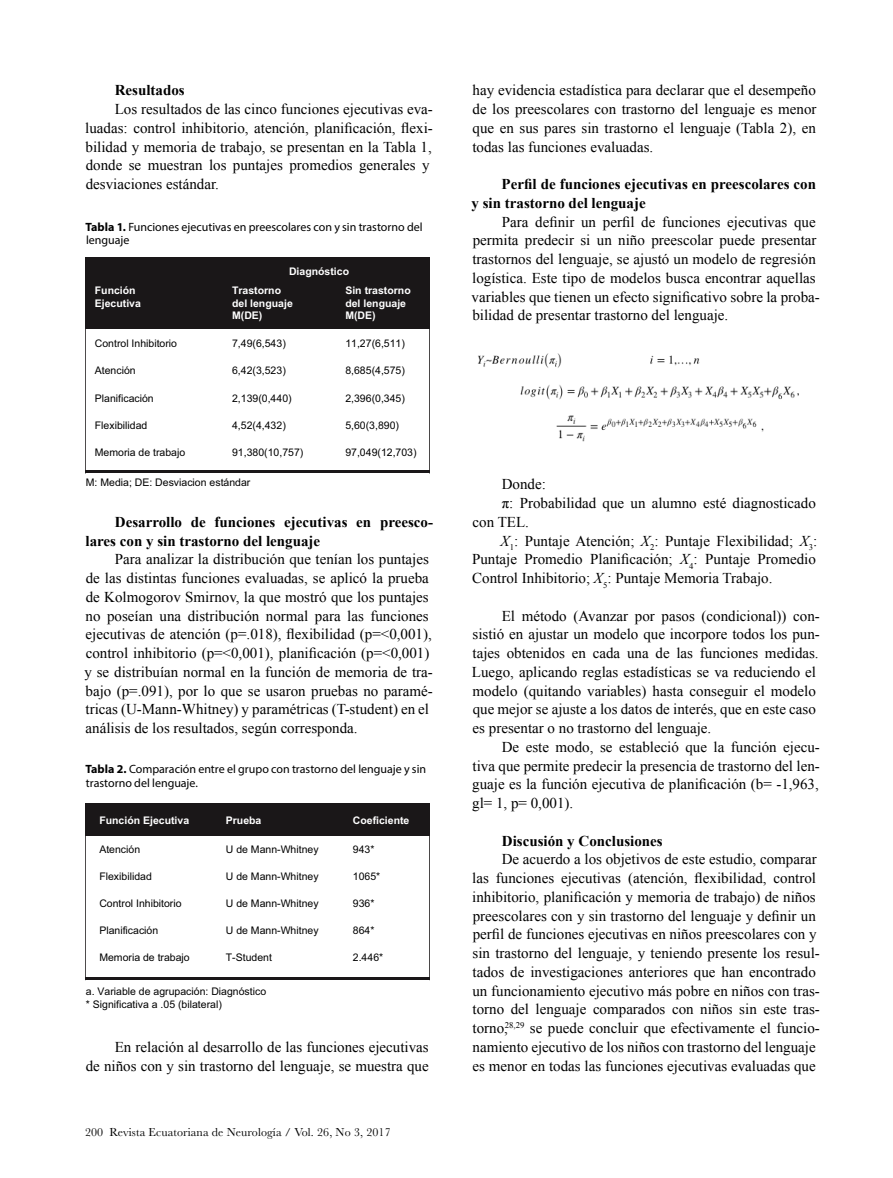
<style>
.page{position:relative;width:893px;height:1178px;background:#fff}
.page>*{position:absolute;margin:0;border:0;box-sizing:border-box;transform-origin:0 0}
.t1{font:15px/18.8px "Times New Roman";color:#000}
.t2{font:700 15px/18.8px "Times New Roman";color:#000}
.t3{font:12px/13.5px "Myriad Pro";color:#000}
.t4{font:12px "Baskerville";letter-spacing:.01em;color:#000}
.t5{font:10.5px/12.6px "Arial";color:#000}
.t6{font:700 10.5px/12.6px "Arial";color:#fff}
.s1{font-weight:700}
.s2{font-style:italic}
</style>
<div class="page">
<div style="left:85px;top:803px;width:345px;height:32px;background:#1a1718"></div>
<div style="left:85px;top:803px;width:345px;height:177px;border:1px solid #1a1718"></div>
<hr style="left:85px;top:977px;width:345px;height:2px;background:#1a1718">
<img style="left:478px;top:353px;width:321px;height:89px">
<div style="left:85px;top:257px;width:345px;height:72px;background:#1a1718"></div>
<div style="left:85px;top:258px;width:345px;height:216px;border:1px solid #1a1718"></div>
<hr style="left:85px;top:470px;width:345px;height:3px;background:#1a1718">
<p class="t2" style="left:115px;top:81px;width:72px">Resultados</p>
<p class="t1" style="left:85px;top:100px;width:349px;text-indent:30px">Los resultados de las cinco funciones ejecutivas eva&shy;luadas: control inhibitorio, atención, planificación, flexi&shy;bilidad y memoria de trabajo, se presentan en la Tabla 1, donde se muestran los puntajes promedios generales y desviaciones estándar.</p>
<p class="t3" style="left:85px;top:220px;width:339px"><span class="s1">Tabla 1.</span> Funciones ejecutivas en preescolares con y sin trastorno del lenguaje</p>
<p class="t6" style="left:95px;top:285px;width:48px">Función<br>Ejecutiva</p>
<p class="t6" style="left:289px;top:265px;width:62px">Diagnóstico</p>
<p class="t6" style="left:232px;top:285px;width:62px">Trastorno del lenguaje<br>M(DE)</p>
<p class="t6" style="left:345px;top:285px;width:67px">Sin trastorno del lenguaje<br>M(DE)</p>
<p class="t5" style="left:95px;top:337px;width:84px">Control Inhibitorio</p>
<p class="t5" style="left:232px;top:337px;width:55px">7,49(6,543)</p>
<p class="t5" style="left:345px;top:337px;width:61px">11,27(6,511)</p>
<p class="t5" style="left:95px;top:364px;width:42px">Atención</p>
<p class="t5" style="left:232px;top:364px;width:55px">6,42(3,523)</p>
<p class="t5" style="left:345px;top:364px;width:61px">8,685(4,575)</p>
<p class="t5" style="left:95px;top:392px;width:60px">Planificación</p>
<p class="t5" style="left:232px;top:392px;width:61px">2,139(0,440)</p>
<p class="t5" style="left:345px;top:392px;width:61px">2,396(0,345)</p>
<p class="t5" style="left:95px;top:419px;width:54px">Flexibilidad</p>
<p class="t5" style="left:232px;top:419px;width:55px">4,52(4,432)</p>
<p class="t5" style="left:345px;top:419px;width:55px">5,60(3,890)</p>
<p class="t5" style="left:95px;top:446px;width:92px">Memoria de trabajo</p>
<p class="t5" style="left:232px;top:446px;width:73px">91,380(10,757)</p>
<p class="t5" style="left:345px;top:446px;width:73px">97,049(12,703)</p>
<p class="t5" style="left:86px;top:476px;width:166px">M: Media; DE: Desviacion estándar</p>
<p class="t2" style="left:86px;top:512px;width:349px;text-indent:29px">Desarrollo de funciones ejecutivas en preesco&shy;lares con y sin trastorno del lenguaje</p>
<p class="t1" style="left:84px;top:550px;width:350px;text-indent:30px">Para analizar la distribución que tenían los puntajes de las distintas funciones evaluadas, se aplicó la prueba de Kolmogorov Smirnov, la que mostró que los puntajes no poseían una distribución normal para las funciones ejecutivas de atención (p=.018), flexibilidad (p=&lt;0,001), control inhibitorio (p=&lt;0,001), planificación (p=&lt;0,001) y se distribuían normal en la función de memoria de tra&shy;bajo (p=.091), por lo que se usaron pruebas no paramé&shy;tricas (U-Mann-Whitney) y paramétricas (T-student) en el análisis de los resultados, según corresponda.</p>
<p class="t3" style="left:85px;top:762px;width:342px"><span class="s1">Tabla 2.</span> Comparación entre el grupo con trastorno del lenguaje y sin trastorno del lenguaje.</p>
<p class="t6" style="left:99px;top:814px;width:91px">Función Ejecutiva</p>
<p class="t6" style="left:226px;top:814px;width:37px">Prueba</p>
<p class="t6" style="left:353px;top:814px;width:58px">Coeficiente</p>
<p class="t5" style="left:99px;top:843px;width:42px">Atención</p>
<p class="t5" style="left:99px;top:870px;width:54px">Flexibilidad</p>
<p class="t5" style="left:99px;top:897px;width:84px">Control Inhibitorio</p>
<p class="t5" style="left:99px;top:924px;width:60px">Planificación</p>
<p class="t5" style="left:99px;top:951px;width:92px">Memoria de trabajo</p>
<p class="t5" style="left:353px;top:843px;width:23px">943*</p>
<p class="t5" style="left:353px;top:870px;width:29px">1065*</p>
<p class="t5" style="left:353px;top:897px;width:23px">936*</p>
<p class="t5" style="left:353px;top:924px;width:23px">864*</p>
<p class="t5" style="left:353px;top:951px;width:32px">2.446*</p>
<p class="t5" style="left:226px;top:843px;width:94px">U de Mann-Whitney</p>
<p class="t5" style="left:226px;top:870px;width:94px">U de Mann-Whitney</p>
<p class="t5" style="left:226px;top:897px;width:94px">U de Mann-Whitney</p>
<p class="t5" style="left:226px;top:924px;width:94px">U de Mann-Whitney</p>
<p class="t5" style="left:226px;top:951px;width:48px">T-Student</p>
<p class="t5" style="left:86px;top:985px;width:182px">a. Variable de agrupación: Diagnóstico * Significativa a .05 (bilateral)</p>
<p class="t1" style="left:86px;top:1037px;width:345px;text-align:right">En relación al desarrollo de las funciones ejecutivas<br>de niños con y sin trastorno del lenguaje, se muestra que</p>
<p class="t4" style="left:85px;top:1124px;width:307px">200 Revista Ecuatoriana de Neurología / Vol. 26, No 3, 2017</p>
<p class="t1" style="left:472px;top:81px;width:346px;text-align:justify">hay evidencia estadística para declarar que el desempeño de los preescolares con trastorno del lenguaje es menor que en sus pares sin trastorno el lenguaje (Tabla 2), en todas las funciones evaluadas.</p>
<p class="t2" style="left:472px;top:174px;width:346px;text-indent:30px">Perfil de funciones ejecutivas en preescolares con y sin trastorno del lenguaje</p>
<p class="t1" style="left:472px;top:212px;width:350px;text-indent:30px">Para definir un perfil de funciones ejecutivas que permita predecir si un niño preescolar puede presentar trastornos del lenguaje, se ajustó un modelo de regresión logística. Este tipo de modelos busca encontrar aquellas variables que tienen un efecto significativo sobre la proba&shy;bilidad de presentar trastorno del lenguaje.</p>
<p class="t1" style="left:502px;top:475px;width:46px">Donde:</p>
<p class="t1" style="left:502px;top:493px;width:316px">π: Probabilidad que un alumno esté diagnosticado</p>
<p class="t1" style="left:473px;top:512px;width:58px">con TEL.</p>
<p class="t1" style="left:501px;top:531px;width:318px"><span class="s2">X</span><sub>1</sub>: Puntaje Atención; <span class="s2">X</span><sub>2</sub>: Puntaje Flexibilidad; <span class="s2">X</span><sub>3</sub>:</p>
<p class="t1" style="left:472px;top:550px;width:345px">Puntaje Promedio Planificación; <span class="s2">X</span><sub>4</sub>: Puntaje Promedio</p>
<p class="t1" style="left:472px;top:568px;width:302px">Control Inhibitorio; <span class="s2">X</span><sub>5</sub>: Puntaje Memoria Trabajo.</p>
<p class="t1" style="left:472px;top:606px;width:349px;text-indent:30px">El método (Avanzar por pasos (condicional)) con&shy;sistió en ajustar un modelo que incorpore todos los pun&shy;tajes obtenidos en cada una de las funciones medidas.<br>Luego, aplicando reglas estadísticas se va reduciendo el modelo (quitando variables) hasta conseguir el modelo que mejor se ajuste a los datos de interés, que en este caso es presentar o no trastorno del lenguaje.</p>
<p class="t1" style="left:472px;top:737px;width:349px;text-align:justify;text-indent:30px">De este modo, se estableció que la función ejecu&shy;tiva que permite predecir la presencia de trastorno del len&shy;guaje es la función ejecutiva de planificación (b= -1,963, gl= 1, p= 0,001).</p>
<p class="t2" style="left:502px;top:831px;width:162px">Discusión y Conclusiones</p>
<p class="t1" style="left:472px;top:850px;width:349px;text-indent:30px">De acuerdo a los objetivos de este estudio, comparar las funciones ejecutivas (atención, flexibilidad, control inhibitorio, planificación y memoria de trabajo) de niños preescolares con y sin trastorno del lenguaje y definir un perfil de funciones ejecutivas en niños preescolares con y sin trastorno del lenguaje, y teniendo presente los resul&shy;tados de investigaciones anteriores que han encontrado un funcionamiento ejecutivo más pobre en niños con tras&shy;torno del lenguaje comparados con niños sin este tras&shy;torno,<sup>28,29</sup> se puede concluir que efectivamente el funcio&shy;namiento ejecutivo de los niños con trastorno del lenguaje es menor en todas las funciones ejecutivas evaluadas que</p>
</div>
